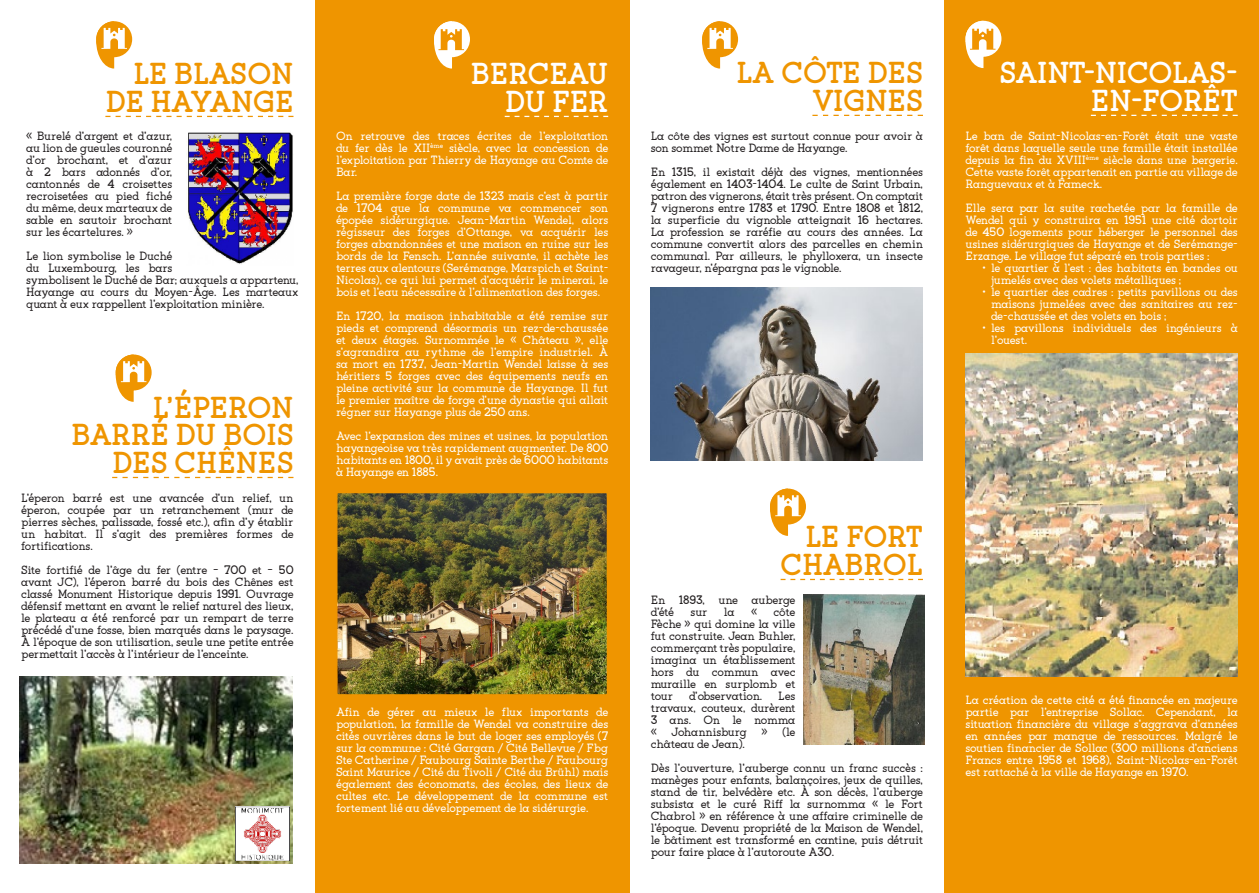
<style>
.page{position:relative;width:1259px;height:893px;background:#fff}
.page>*{position:absolute;margin:0;border:0;box-sizing:border-box;transform-origin:0 0}
.t1{font:700 30.3px/27.8px "Flagship Slab";letter-spacing:-.01em;color:#ef9500;text-align:right}
.t2{font:700 30.3px/27.8px "Flagship Slab";letter-spacing:-.01em;color:#fff;text-align:right}
.t3{font:12px/12px "Flagship Slab";color:#fff;text-align:justify}
.t4{font:12px/12px "Flagship Slab";color:#231f20;text-align:justify}
</style>
<div class="page">
<div style="left:315px;top:0;width:314px;height:893px;background:#ef9500"></div>
<svg style="left:112px;top:477px;width:181px;height:1px"></svg>
<svg style="left:812px;top:115px;width:111px;height:1px"></svg>
<svg style="left:780px;top:579px;width:143px;height:1px"></svg>
<div style="left:944px;top:0;width:315px;height:893px;background:#ef9500"></div>
<svg style="left:505px;top:116px;width:103px;height:1px"></svg>
<svg style="left:1090px;top:115px;width:147px;height:1px"></svg>
<img style="left:651px;top:287px;width:272px;height:173px">
<img style="left:965px;top:353px;width:272px;height:323px">
<div style="left:702px;top:21px;width:36px;height:36px;background:#ef9500;border-radius:50%"></div>
<svg style="left:702px;top:21px;width:31px;height:48px"></svg>
<div style="left:116px;top:355px;width:36px;height:35px;background:#ef9500;border-radius:50%"></div>
<svg style="left:116px;top:355px;width:30px;height:47px"></svg>
<div style="left:96px;top:21px;width:36px;height:36px;background:#ef9500;border-radius:50%"></div>
<svg style="left:96px;top:21px;width:31px;height:48px"></svg>
<div style="left:770px;top:489px;width:36px;height:35px;background:#ef9500;border-radius:50%"></div>
<svg style="left:770px;top:489px;width:31px;height:47px"></svg>
<div style="left:434px;top:21px;width:36px;height:36px;background:#fff;border-radius:50%"></div>
<svg style="left:434px;top:21px;width:30px;height:48px"></svg>
<div style="left:965px;top:21px;width:36px;height:36px;background:#fff;border-radius:50%"></div>
<svg style="left:965px;top:21px;width:30px;height:47px"></svg>
<svg style="left:105px;top:116px;width:188px;height:1px"></svg>
<img style="left:187px;top:130px;width:106px;height:134px">
<img style="left:804px;top:595px;width:120px;height:150px">
<img style="left:339px;top:495px;width:266px;height:198px">
<div style="left:336px;top:492px;width:272px;height:204px;border:2px solid #ef9500"></div>
<img style="left:19px;top:676px;width:273px;height:187px">
<img style="left:236px;top:807px;width:53px;height:53px">
<h1 class="t1" style="left:105px;top:60px;width:190px">LE BLASON<br>DE HAYANGE</h1>
<p class="t4" style="left:26px;top:130px;width:148px">« Burelé d’argent et d’azur, au lion de gueules couronné d’or brochant, et d’azur à 2 bars adonnés d’or, cantonnés de 4 croisettes recroisetées au pied fiché du même, deux marteaux de sable en sautoir brochant sur les écartelures. »</p>
<p class="t4" style="left:26px;top:250px;width:274px;text-align:left">Le lion symbolise le Duché<br>du Luxembourg, les bars<br>symbolisent le Duché de Bar; auxquels a appartenu, Hayange au cours du Moyen-Âge. Les marteaux quant à eux rappellent l’exploitation minière.</p>
<h1 class="t1" style="left:71px;top:393px;width:224px">L’ÉPERON<br>BARRÉ DU BOIS<br>DES CHÊNES</h1>
<p class="t4" style="left:21px;top:491px;width:274px">L’éperon barré est une avancée d’un relief, un éperon, coupée par un retranchement (mur de pierres sèches, palissade, fossé etc.), afin d’y établir un habitat. Il s’agit des premières formes de fortifications.</p>
<p class="t4" style="left:21px;top:563px;width:274px">Site fortifié de l’âge du fer (entre – 700 et – 50 avant JC), l’éperon barré du bois des Chênes est classé Monument Historique depuis 1991. Ouvrage défensif mettant en avant le relief naturel des lieux, le plateau a été renforcé par un rempart de terre précédé d’une fosse, bien marqués dans le paysage.<br>À l’époque de son utilisation, seule une petite entrée permettait l’accès à l’intérieur de l’enceinte.</p>
<h1 class="t1" style="left:736px;top:59px;width:188px">LA CÔTE DES<br>VIGNES</h1>
<h1 class="t2" style="left:470px;top:60px;width:139px">BERCEAU<br>DU FER</h1>
<h1 class="t2" style="left:999px;top:59px;width:239px">SAINT-NICOLAS-<br>EN-FORÊT</h1>
<p class="t3" style="left:965px;top:130px;width:274px">Le ban de Saint-Nicolas-en-Forêt était une vaste forêt dans laquelle seule une famille était installée depuis la fin du XVIII<sup>ème</sup> siècle dans une bergerie.<br>Cette vaste forêt appartenait en partie au village de Ranguevaux et à Fameck.</p>
<p class="t3" style="left:965px;top:202px;width:274px">Elle sera par la suite rachetée par la famille de Wendel qui y construira en 1951 une cité dortoir de 450 logements pour héberger le personnel des usines sidérurgiques de Hayange et de Serémange-Erzange. Le village fut séparé en trois parties :</p>
<p class="t3" style="left:991px;top:262px;width:248px;text-indent:-9px">• le quartier à l’est : des habitats en bandes ou jumelés avec des volets métalliques ;</p>
<p class="t3" style="left:991px;top:286px;width:248px;text-indent:-9px">• le quartier des cadres : petits pavillons ou des maisons jumelées avec des sanitaires au rez&shy;de-chaussée et des volets en bois ;</p>
<p class="t3" style="left:991px;top:322px;width:248px;text-indent:-9px">• les pavillons individuels des ingénieurs à l’ouest.</p>
<p class="t3" style="left:336px;top:130px;width:274px">On retrouve des traces écrites de l’exploitation du fer dès le XII<sup>ème</sup> siècle, avec la concession de l’exploitation par Thierry de Hayange au Comte de Bar.</p>
<p class="t3" style="left:336px;top:190px;width:274px">La première forge date de 1323 mais c’est à partir de 1704 que la commune va commencer son épopée sidérurgique. Jean-Martin Wendel, alors régisseur des forges d’Ottange, va acquérir les forges abandonnées et une maison en ruine sur les bords de la Fensch. L’année suivante, il achète les terres aux alentours (Serémange, Marspich et Saint-Nicolas), ce qui lui permet d’acquérir le minerai, le bois et l’eau nécessaire à l’alimentation des forges.</p>
<p class="t3" style="left:336px;top:310px;width:274px">En 1720, la maison inhabitable a été remise sur pieds et comprend désormais un rez-de-chaussée et deux étages. Surnommée le « Château », elle s’agrandira au rythme de l’empire industriel. À sa mort en 1737, Jean-Martin Wendel laisse à ses héritiers 5 forges avec des équipements neufs en pleine activité sur la commune de Hayange. Il fut le premier maître de forge d’une dynastie qui allait régner sur Hayange plus de 250 ans.</p>
<p class="t3" style="left:336px;top:430px;width:274px">Avec l’expansion des mines et usines, la population hayangeoise va très rapidement augmenter. De 800 habitants en 1800, il y avait près de 6000 habitants à Hayange en 1885.</p>
<p class="t4" style="left:651px;top:130px;width:274px">La côte des vignes est surtout connue pour avoir à son sommet Notre Dame de Hayange.</p>
<p class="t4" style="left:651px;top:166px;width:274px">En 1315, il existait déjà des vignes, mentionnées également en 1403-1404. Le culte de Saint Urbain, patron des vignerons, était très présent. On comptait 7 vignerons entre 1783 et 1790. Entre 1808 et 1812, la superficie du vignoble atteignait 16 hectares.<br>La profession se raréfie au cours des années. La commune convertit alors des parcelles en chemin communal. Par ailleurs, le phylloxera, un insecte ravageur, n’épargna pas le vignoble.</p>
<p class="t3" style="left:965px;top:158px;width:274px">&lt;&lt; De gueules au marteau d’argent, chargé d’un dragon contourné d’or, les ailes déployées en face et la queue tortillée autour du marteau &gt;&gt;.</p>
<p class="t3" style="left:965px;top:206px;width:274px">Le marteau est l’emblème du mineur et du forgeron.<br>Le fond rouge symbolise l’industrie métallurgique.<br>Quant au dragon, emblème de feu, il provient des armes de l’abbaye de Saint-Vanne de Verdun et rappelle qu’une partie des terres d’Algrange était une ancienne possession de ce monastère.</p>
<p class="t3" style="left:336px;top:706px;width:274px">Afin de gérer au mieux le flux importants de population, la famille de Wendel va construire des cités ouvrières dans le but de loger ses employés (7 sur la commune : Cité Gargan / Cité Bellevue / Fbg Ste Catherine / Faubourg Sainte Berthe / Faubourg Saint Maurice / Cité du Tivoli / Cité du Brühl) mais également des économats, des écoles, des lieux de cultes etc. Le développement de la commune est fortement lié au développement de la sidérurgie.</p>
<h1 class="t1" style="left:780px;top:523px;width:144px">LE FORT<br>CHABROL</h1>
<p class="t4" style="left:651px;top:593px;width:146px">En 1893, une auberge d’été</p>
<p class="t4" style="left:690px;top:605px;width:18px">sur</p>
<p class="t4" style="left:724px;top:605px;width:12px">la</p>
<p class="t4" style="left:751px;top:605px;width:8px">«</p>
<p class="t4" style="left:651px;top:605px;width:146px;text-indent:123px">côte Fèche » qui domine la ville fut construite. Jean Buhler, commerçant très populaire, imagina un établissement hors du commun avec muraille en surplomb et tour</p>
<p class="t4" style="left:651px;top:689px;width:146px;text-indent:128px">Les travaux, couteux, durèrent 3 ans. On le nomma « Johannisburg » (le château de Jean).</p>
<p class="t4" style="left:651px;top:761px;width:274px">Dès l’ouverture, l’auberge connu un franc succès : manèges pour enfants, balançoires, jeux de quilles, stand de tir, belvédère etc. À son décès, l’auberge subsista et le curé Riff la surnomma « le Fort Chabrol » en référence à une affaire criminelle de l’époque. Devenu propriété de la Maison de Wendel, le bâtiment est transformé en cantine, puis détruit pour faire place à l’autoroute A30.</p>
<p class="t4" style="left:689px;top:689px;width:75px">d’observation.</p>
<p class="t3" style="left:965px;top:694px;width:274px">La création de cette cité a été financée en majeure partie par l’entreprise Sollac. Cependant, la situation financière du village s’aggrava d’années en années par manque de ressources. Malgré le soutien financier de Sollac (300 millions d’anciens Francs entre 1958 et 1968), Saint-Nicolas-en-Forêt est rattaché à la ville de Hayange en 1970.</p>
</div>
